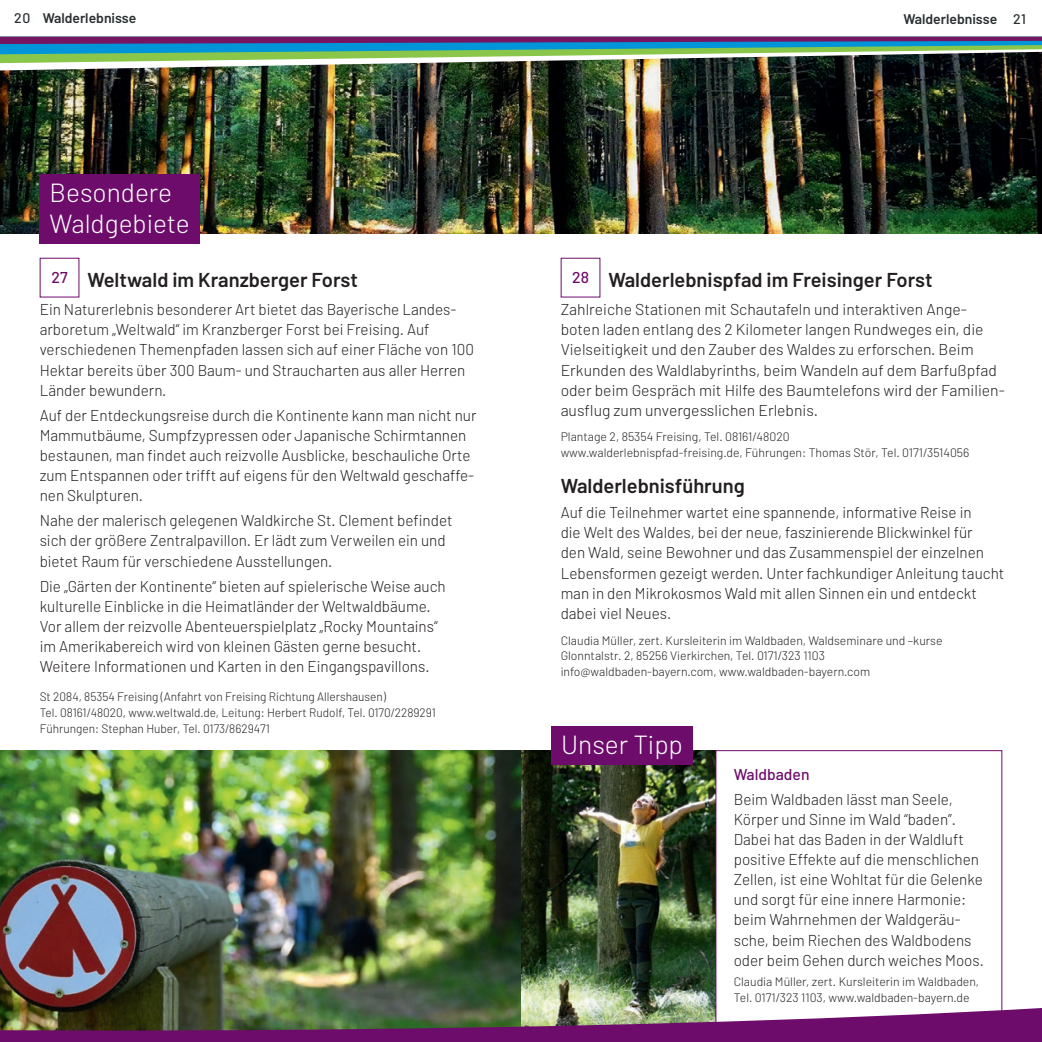
<style>
.page{position:relative;width:1042px;height:1042px;background:#fff}
.page>*{position:absolute;margin:0;border:0;box-sizing:border-box;transform-origin:0 0}
.t1{font:300 26.25px/31.5px "Barlow";color:#fff}
.t2{font:600 20.12px "Barlow";color:#231f20}
.t3{font:300 15.75px/20.1px "Barlow";color:#231f20}
.t4{font:500 15.75px "Barlow";color:#6e0c6b}
.t5{font:600 14px "Barlow";color:#292e31}
.t6{font:300 12.25px/15.8px "Barlow";color:#231f20}
.s1{font-weight:500}
</style>
<div class="page">
<img style="left:521px;top:750px;width:194px;height:257px">
<img style="left:0;top:71px;width:1042px;height:162px">
<div style="left:551px;top:726px;width:142px;height:38px;background:#6e0c6b"></div>
<img style="left:0;top:750px;width:521px;height:257px">
<div style="left:40px;top:174px;width:160px;height:69px;background:#6e0c6b"></div>
<img style="left:0;top:36px;width:1042px;height:35px">
<svg style="left:0;top:37px;width:1042px;height:26px;background:#618689"></svg>
<img style="left:0;top:1007px;width:1042px;height:35px">
<p class="t5" style="left:14px;top:9px;width:124px"><span class="s1">20</span> Walderlebnisse</p>
<p class="t5" style="left:903px;top:10px;width:124px">Walderlebnisse <span class="s1">21</span></p>
<h1 class="t1" style="left:50px;top:176px;width:142px">Besondere<br>Waldgebiete</h1>
<p class="t2" style="left:51px;top:267px;width:308px"><sup>27</sup> Weltwald im Kranzberger Forst</p>
<p class="t3" style="left:40px;top:299px;width:436px">Ein Naturerlebnis besonderer Art bietet das Bayerische Landes&shy;arboretum „Weltwald“ im Kranzberger Forst bei Freising. Auf verschiedenen Themenpfaden lassen sich auf einer Fläche von 100<br>Hektar bereits über 300 Baum- und Straucharten aus aller Herren Länder bewundern.</p>
<p class="t3" style="left:40px;top:405px;width:438px">Auf der Entdeckungsreise durch die Kontinente kann man nicht nur Mammutbäume, Sumpfzypressen oder Japanische Schirmtannen bestaunen, man findet auch reizvolle Ausblicke, beschauliche Orte zum Entspannen oder trifft auf eigens für den Weltwald geschaffe&shy;nen Skulpturen.</p>
<p class="t3" style="left:40px;top:510px;width:414px">Nahe der malerisch gelegenen Waldkirche St. Clement befindet sich der größere Zentralpavillon. Er lädt zum Verweilen ein und bietet Raum für verschiedene Ausstellungen.</p>
<p class="t3" style="left:40px;top:575px;width:408px">Die „Gärten der Kontinente“ bieten auf spielerische Weise auch kulturelle Einblicke in die Heimatländer der Weltwaldbäume.<br>Vor allem der reizvolle Abenteuerspielplatz „Rocky Mountains“ im Amerikabereich wird von kleinen Gästen gerne besucht.<br>Weitere Informationen und Karten in den Eingangspavillons.</p>
<p class="t6" style="left:40px;top:689px;width:398px">St 2084, 85354 Freising (Anfahrt von Freising Richtung Allershausen)<br>Tel. 08161/48020, www.weltwald.de, Leitung: Herbert Rudolf, Tel. 0170/2289291<br>Führungen: Stephan Huber, Tel. 0173/8629471</p>
<p class="t2" style="left:572px;top:267px;width:362px"><sup>28</sup> Walderlebnispfad im Freisinger Forst</p>
<p class="t3" style="left:561px;top:299px;width:446px">Zahlreiche Stationen mit Schautafeln und interaktiven Ange&shy;boten laden entlang des 2 Kilometer langen Rundweges ein, die Vielseitigkeit und den Zauber des Waldes zu erforschen. Beim Erkunden des Waldlabyrinths, beim Wandeln auf dem Barfußpfad oder beim Gespräch mit Hilfe des Baumtelefons wird der Familien&shy;ausflug zum unvergesslichen Erlebnis.</p>
<p class="t6" style="left:561px;top:429px;width:410px">Plantage 2, 85354 Freising, Tel. 08161/48020 www.walderlebnispfad-freising.de, Führungen: Thomas Stör, Tel. 0171/3514056</p>
<p class="t2" style="left:561px;top:473px;width:186px">Walderlebnisführung</p>
<p class="t3" style="left:561px;top:502px;width:445px">Auf die Teilnehmer wartet eine spannende, informative Reise in<br>die Welt des Waldes, bei der neue, faszinierende Blickwinkel für<br>den Wald, seine Bewohner und das Zusammenspiel der einzelnen Lebensformen gezeigt werden. Unter fachkundiger Anleitung taucht man in den Mikrokosmos Wald mit allen Sinnen ein und entdeckt dabei viel Neues.</p>
<p class="t6" style="left:561px;top:632px;width:383px">Claudia Müller, zert. Kursleiterin im Waldbaden, Waldseminare und –kurse<br>Glonntalstr. 2, 85256 Vierkirchen, Tel. 0171/323 1103 info@waldbaden-bayern.com, www.waldbaden-bayern.com</p>
<h1 class="t1" style="left:561px;top:728px;width:123px">Unser Tipp</h1>
<p class="t4" style="left:734px;top:764px;width:77px">Waldbaden</p>
<p class="t3" style="left:734px;top:788px;width:252px">Beim Waldbaden lässt man Seele, Körper und Sinne im Wald “baden”.<br>Dabei hat das Baden in der Waldluft positive Effekte auf die menschlichen Zellen, ist eine Wohltat für die Gelenke und sorgt für eine innere Harmonie: beim Wahrnehmen der Waldgeräu&shy;sche, beim Riechen des Waldbodens oder beim Gehen durch weiches Moos.</p>
<p class="t6" style="left:734px;top:974px;width:247px">Claudia Müller, zert. Kursleiterin im Waldbaden,<br>Tel. 0171/323 1103, www.waldbaden-bayern.de</p>
</div>
